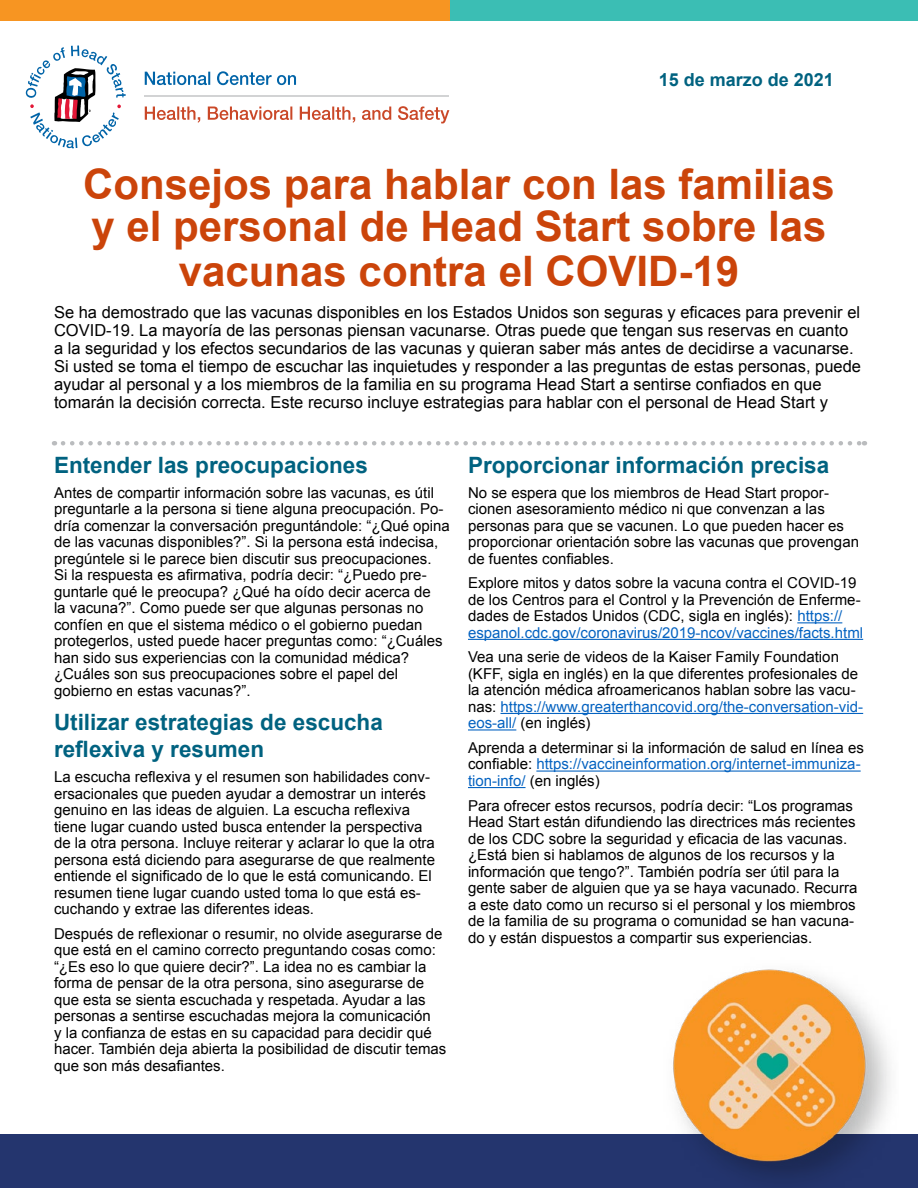
<style>
.page{position:relative;width:918px;height:1188px;background:#fff}
.page>*{position:absolute;margin:0;border:0;box-sizing:border-box;transform-origin:0 0}
.t1{font:700 42px/43.5px "Arial";color:#cb440a;text-align:center}
.t2{font:700 22.5px/27px "Arial";color:#006280}
.t3{font:700 18px "Arial";color:#006280}
.t4{font:16.5px/18px "Arial";color:#000}
.t5{font:15px/16.5px "Arial";color:#000}
.s1{color:#0563c1}
</style>
<div class="page">
<svg style="left:145px;top:71px;width:151px;height:14px"></svg>
<svg style="left:145px;top:106px;width:304px;height:18px"></svg>
<hr style="left:145px;top:95px;width:304px;height:1px;background:#d2d3d4">
<svg style="left:26px;top:46px;width:100px;height:102px"></svg>
<hr style="left:797px;top:622px;width:45px;height:1px;background:#0563c1">
<hr style="left:468px;top:639px;width:395px;height:1px;background:#0563c1">
<hr style="left:501px;top:713px;width:362px;height:1px;background:#0563c1">
<hr style="left:468px;top:729px;width:48px;height:2px;background:#0563c1">
<hr style="left:536px;top:771px;width:325px;height:1px;background:#0563c1">
<hr style="left:468px;top:787px;width:58px;height:1px;background:#0563c1">
<div style="left:0;top:1134px;width:918px;height:54px;background:#24356e"></div>
<img style="left:673px;top:969px;width:217px;height:209px">
<svg style="left:63px;top:441px;width:802px;height:5px"></svg>
<div style="left:0;top:0;width:918px;height:21px;background:#3bbeb4"></div>
<div style="left:0;top:0;width:450px;height:21px;background:#f79522"></div>
<p class="t3" style="left:659px;top:67px;width:177px">15 de marzo de 2021</p>
<h1 class="t1" style="left:83px;top:164px;width:753px">Consejos para hablar con las familias y el personal de Head Start sobre las vacunas contra el COVID-19</h1>
<p class="t4" style="left:54px;top:303px;width:809px">Se ha demostrado que las vacunas disponibles en los Estados Unidos son seguras y eficaces para prevenir el COVID-19. La mayoría de las personas piensan vacunarse. Otras puede que tengan sus reservas en cuanto a la seguridad y los efectos secundarios de las vacunas y quieran saber más antes de decidirse a vacunarse.<br>Si usted se toma el tiempo de escuchar las inquietudes y responder a las preguntas de estas personas, puede ayudar al personal y a los miembros de la familia en su programa Head Start a sentirse confiados en que tomarán la decisión correcta. Este recurso incluye estrategias para hablar con el personal de Head Start y</p>
<h2 class="t2" style="left:54px;top:452px;width:315px">Entender las preocupaciones</h2>
<p class="t5" style="left:54px;top:484px;width:397px">Antes de compartir información sobre las vacunas, es útil preguntarle a la persona si tiene alguna preocupación. Po&shy;dría comenzar la conversación preguntándole: “¿Qué opina de las vacunas disponibles?”. Si la persona está indecisa, pregúntele si le parece bien discutir sus preocupaciones.<br>Si la respuesta es afirmativa, podría decir: “¿Puedo pre&shy;guntarle qué le preocupa? ¿Qué ha oído decir acerca de<br>la vacuna?”. Como puede ser que algunas personas no confíen en que el sistema médico o el gobierno puedan protegerlos, usted puede hacer preguntas como: “¿Cuáles han sido sus experiencias con la comunidad médica? ¿Cuáles son sus preocupaciones sobre el papel del gobierno en estas vacunas?”.</p>
<h2 class="t2" style="left:54px;top:710px;width:330px">Utilizar estrategias de escucha reflexiva y resumen</h2>
<p class="t5" style="left:54px;top:769px;width:383px">La escucha reflexiva y el resumen son habilidades conv&shy;ersacionales que pueden ayudar a demostrar un interés genuino en las ideas de alguien. La escucha reflexiva tiene lugar cuando usted busca entender la perspectiva de la otra persona. Incluye reiterar y aclarar lo que la otra persona está diciendo para asegurarse de que realmente entiende el significado de lo que le está comunicando. El resumen tiene lugar cuando usted toma lo que está es&shy;cuchando y extrae las diferentes ideas.</p>
<p class="t5" style="left:54px;top:925px;width:394px">Después de reflexionar o resumir, no olvide asegurarse de que está en el camino correcto preguntando cosas como: “¿Es eso lo que quiere decir?”. La idea no es cambiar la forma de pensar de la otra persona, sino asegurarse de que esta se sienta escuchada y respetada. Ayudar a las personas a sentirse escuchadas mejora la comunicación<br>y la confianza de estas en su capacidad para decidir qué hacer. También deja abierta la posibilidad de discutir temas que son más desafiantes.</p>
<h2 class="t2" style="left:468px;top:452px;width:363px">Proporcionar información precisa</h2>
<p class="t5" style="left:468px;top:484px;width:393px">No se espera que los miembros de Head Start propor&shy;cionen asesoramiento médico ni que convenzan a las personas para que se vacunen. Lo que pueden hacer es proporcionar orientación sobre las vacunas que provengan de fuentes confiables.</p>
<p class="t5" style="left:468px;top:575px;width:397px">Explore mitos y datos sobre la vacuna contra el COVID-19 de los Centros para el Control y la Prevención de Enferme&shy;dades de Estados Unidos (CDC, sigla en inglés): <span class="s1">https:// espanol.cdc.gov/coronavirus/2019-ncov/vaccines/facts.html</span></p>
<p class="t5" style="left:468px;top:649px;width:397px">Vea una serie de videos de la Kaiser Family Foundation (KFF, sigla en inglés) en la que diferentes profesionales de la atención médica afroamericanos hablan sobre las vacu&shy;nas: <span class="s1">https://www.greaterthancovid.org/the-conversation-vid&shy;eos-all/</span> (en inglés)</p>
<p class="t5" style="left:468px;top:740px;width:398px">Aprenda a determinar si la información de salud en línea es confiable: <span class="s1">https://vaccineinformation.org/internet-immuniza&shy;tion-info/</span> (en inglés)</p>
<p class="t5" style="left:468px;top:797px;width:391px">Para ofrecer estos recursos, podría decir: “Los programas Head Start están difundiendo las directrices más recientes de los CDC sobre la seguridad y eficacia de las vacunas. ¿Está bien si hablamos de algunos de los recursos y la información que tengo?”. También podría ser útil para la gente saber de alguien que ya se haya vacunado. Recurra a este dato como un recurso si el personal y los miembros de la familia de su programa o comunidad se han vacuna&shy;do y están dispuestos a compartir sus experiencias.</p>
</div>
